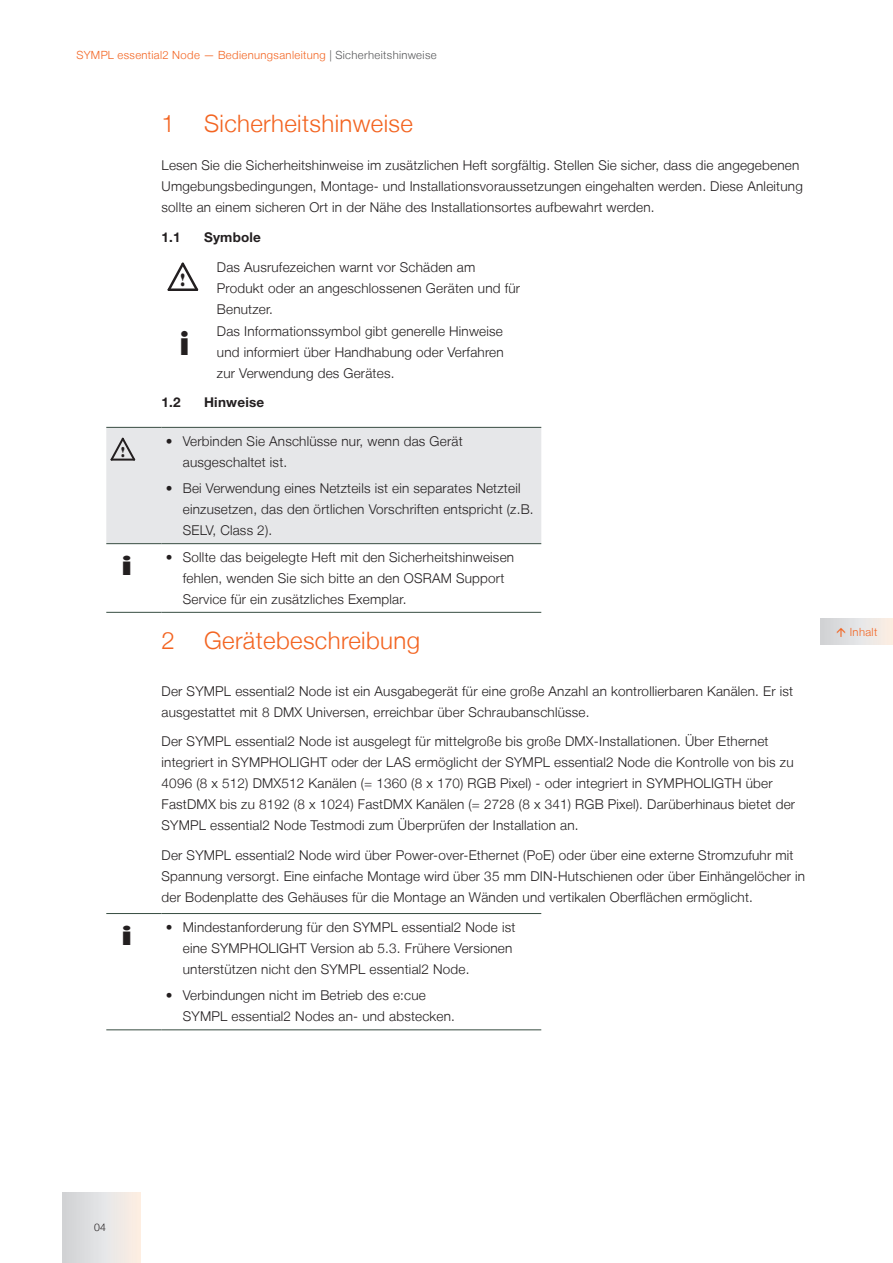
<style>
.page{position:relative;width:893px;height:1263px;background:#fff}
.page>*{position:absolute;margin:0;border:0;box-sizing:border-box;transform-origin:0 0}
.t1{font:34.35px "Bauhaus 93";color:#231f20}
.t2{font:27.6px "Bauhaus 93";color:#231f20;scale:1.41 1}
.t3{font:300 24px "Helvetica Neue LT";letter-spacing:.015em;color:#f36421}
.t4{font:18.3px "Broadway";color:#231f20;scale:.66 1}
.t5{font:14.7px "Broadway";color:#231f20;scale:.66 1}
.Text__Introductions{font:300 13.5px/21px "Helvetica Neue LT";letter-spacing:.015em;color:#231f20}
.Text_Table_DE{font:300 13.5px/21px "Helvetica Neue LT";letter-spacing:.015em;color:#231f20}
.t6{font:700 13.5px "Helvetica Neue LT Pro";letter-spacing:.015em;color:#231f20}
.t7{font:300 11.25px "Helvetica Neue LT";letter-spacing:.035em;color:#f36421}
.t8{font:300 10.5px "Helvetica Neue LT";color:#231f20}
.s1{color:#57585a}
</style>
<div class="page">
<div style="left:63px;top:1192px;width:77px;height:71px;background:linear-gradient(to right,#cfd4d9,#fcf2e9)"></div>
<div style="left:821px;top:619px;width:72px;height:25px;background:linear-gradient(to right,#cfd4da,#fbf1e9)"></div>
<svg style="left:168px;top:263px;width:30px;height:28px"></svg>
<div style="left:106px;top:428px;width:435px;height:115px;background:#e6e7e9"></div>
<hr style="left:162px;top:543px;width:379px;height:1px;background:#374c41">
<hr style="left:162px;top:612px;width:379px;height:1px;background:#374c41">
<hr style="left:106px;top:612px;width:56px;height:1px;background:#374c41">
<hr style="left:106px;top:427px;width:56px;height:1px;background:#374c41">
<hr style="left:106px;top:543px;width:56px;height:1px;background:#374c41">
<hr style="left:162px;top:427px;width:379px;height:1px;background:#374c41">
<svg style="left:111px;top:438px;width:24px;height:23px"></svg>
<hr style="left:106px;top:913px;width:56px;height:1px;background:#374c41">
<hr style="left:106px;top:1029px;width:56px;height:1px;background:#374c41">
<hr style="left:162px;top:913px;width:379px;height:1px;background:#374c41">
<hr style="left:162px;top:1029px;width:379px;height:1px;background:#374c41">
<svg style="left:837px;top:627px;width:8px;height:9px"></svg>
<p class="t7" style="left:77px;top:48px;width:362px">SYMPL essential2 Node — Bedienungsanleitung <span class="s1">| Sicherheitshinweise</span></p>
<p class="t3" style="left:162px;top:109px;width:253px">1 Sicherheitshinweise</p>
<p class="Text__Introductions" style="left:162px;top:154px;width:643px">Lesen Sie die Sicherheitshinweise im zusätzlichen Heft sorgfältig. Stellen Sie sicher, dass die angegebenen<br>Umgebungsbedingungen, Montage- und Installationsvoraussetzungen eingehalten werden. Diese Anleitung sollte an einem sicheren Ort in der Nähe des Installationsortes aufbewahrt werden.</p>
<p class="t6" style="left:162px;top:229px;width:21px">1.1</p>
<p class="t6" style="left:204px;top:229px;width:58px">Symbole</p>
<p class="t4" style="left:181px;top:270px;width:8px">!</p>
<p class="Text_Table_DE" style="left:217px;top:257px;width:305px">Das Ausrufezeichen warnt vor Schäden am<br>Produkt oder an angeschlossenen Geräten und für<br>Benutzer.</p>
<p class="t1" style="left:180px;top:324px;width:12px">i</p>
<p class="Text_Table_DE" style="left:217px;top:320px;width:288px;text-align:justify">Das Informationssymbol gibt generelle Hinweise und informiert über Handhabung oder Verfahren zur Verwendung des Gerätes.</p>
<p class="t6" style="left:162px;top:394px;width:21px">1.2</p>
<p class="t6" style="left:204px;top:394px;width:62px">Hinweise</p>
<p class="t5" style="left:121px;top:443px;width:7px">!</p>
<p class="Text__Introductions" style="left:183px;top:430px;width:281px;text-indent:-17px">• Verbinden Sie Anschlüsse nur, wenn das Gerät ausgeschaltet ist.</p>
<p class="Text__Introductions" style="left:183px;top:478px;width:352px;text-indent:-17px">• Bei Verwendung eines Netzteils ist ein separates Netzteil einzusetzen, das den örtlichen Vorschriften entspricht (z.B.<br>SELV, Class 2).</p>
<p class="t2" style="left:121px;top:550px;width:10px">i</p>
<p class="Text__Introductions" style="left:183px;top:546px;width:333px;text-indent:-17px">• Sollte das beigelegte Heft mit den Sicherheitshinweisen fehlen, wenden Sie sich bitte an den OSRAM Support<br>Service für ein zusätzliches Exemplar.</p>
<p class="t3" style="left:162px;top:626px;width:260px">2 Gerätebeschreibung</p>
<p class="Text__Introductions" style="left:162px;top:680px;width:633px">Der SYMPL essential2 Node ist ein Ausgabegerät für eine große Anzahl an kontrollierbaren Kanälen. Er ist ausgestattet mit 8 DMX Universen, erreichbar über Schraubanschlüsse.</p>
<p class="Text__Introductions" style="left:162px;top:731px;width:635px">Der SYMPL essential2 Node ist ausgelegt für mittelgroße bis große DMX-Installationen. Über Ethernet integriert in SYMPHOLIGHT oder der LAS ermöglicht der SYMPL essential2 Node die Kontrolle von bis zu 4096 (8 x 512) DMX512 Kanälen (= 1360 (8 x 170) RGB Pixel) - oder integriert in SYMPHOLIGTH über FastDMX bis zu 8192 (8 x 1024) FastDMX Kanälen (= 2728 (8 x 341) RGB Pixel). Darüberhinaus bietet der SYMPL essential2 Node Testmodi zum Überprüfen der Installation an.</p>
<p class="Text__Introductions" style="left:162px;top:844px;width:645px">Der SYMPL essential2 Node wird über Power-over-Ethernet (PoE) oder über eine externe Stromzufuhr mit<br>Spannung versorgt. Eine einfache Montage wird über 35 mm DIN-Hutschienen oder über Einhängelöcher in der Bodenplatte des Gehäuses für die Montage an Wänden und vertikalen Oberflächen ermöglicht.</p>
<p class="t2" style="left:121px;top:920px;width:10px">i</p>
<p class="Text__Introductions" style="left:183px;top:916px;width:334px;text-indent:-17px">• Mindestanforderung für den SYMPL essential2 Node ist eine SYMPHOLIGHT Version ab 5.3. Frühere Versionen unterstützen nicht den SYMPL essential2 Node.</p>
<p class="Text__Introductions" style="left:183px;top:985px;width:274px;text-indent:-17px">• Verbindungen nicht im Betrieb des e:cue<br>SYMPL essential2 Nodes an- und abstecken.</p>
<p class="t7" style="left:850px;top:625px;width:29px">Inhalt</p>
<p class="t8" style="left:94px;top:1221px;width:13px">04</p>
</div>
